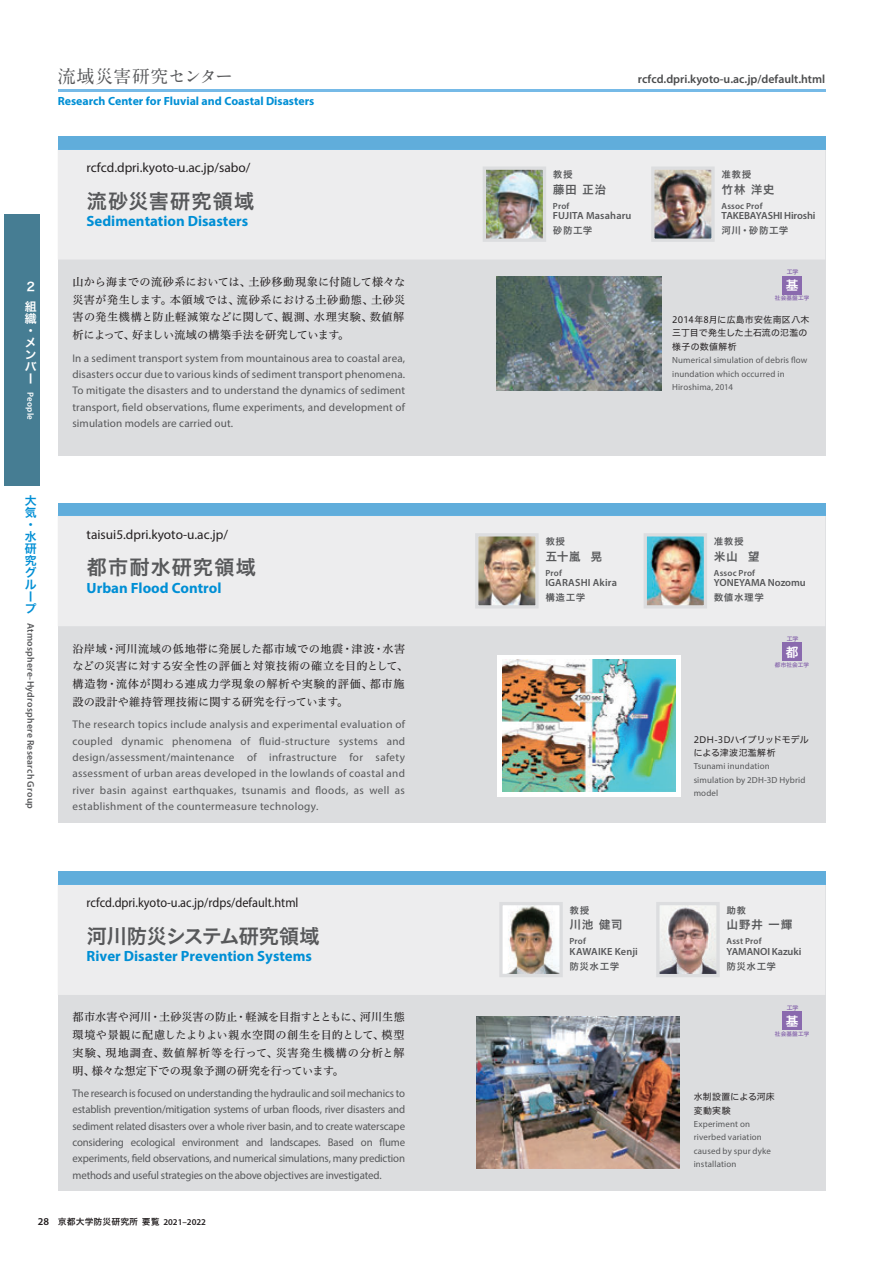
<style>
.page{position:relative;width:893px;height:1263px;background:#fff}
.page>*{position:absolute;margin:0;border:0;box-sizing:border-box;transform-origin:0 0}
.t1{font:20.85px "Koburina Go Std N W6 90 msp RKSJ H";letter-spacing:-.045em;color:#57585a}
.t2{font:20.85px "Koburina Go Std N W6 90 msp RKSJ H";letter-spacing:.02em;color:#57585a}
.t3{font:20.85px "Koburina Go Std N W6 90 msp RKSJ H";letter-spacing:.025em;color:#57585a}
.t4{font:17.85px "A1 Mincho Std Bold 90 msp RKSJ V";letter-spacing:.015em;color:#57585a}
.t5{font:700 14.85px "Myriad Pro";color:#008fd5}
.t6{font:13.35px "Myriad Pro";color:#231f20}
.t7{font:13.35px "Myriad Pro";color:#231f20;scale:.92 1}
.t8{font:12.75px "Hiragino Sans Pr 6 N W6 90 msp RKSJ V";color:#fff}
.t9{font:700 11.85px "Myriad Pro";color:#008fd5}
.t10{font:600 11.85px "Myriad Pro";color:#4b4c4d}
.t11{font:11.85px "Koburina Go Std N W6 90 msp RKSJ H";letter-spacing:.03em;color:#57585a}
.t12{font:11.85px/12px "Hiragino Sans Pr 6 N W6 90 msp RKSJ V";color:#008fd5}
.t13{font:11.85px/11.9px "Hiragino Sans Pr 6 N W6 90 msp RKSJ V";color:#fff}
.t14{font:11.1px/16.4px "Myriad Pro";letter-spacing:.01em;color:#57585a;text-align:justify}
.t15{font:11.1px/17.9px "Hiragino UD Serif Std W4 90 msp RKSJ H";letter-spacing:.025em;color:#231f20;text-align:justify}
.t16{font:600 10.35px "Myriad Pro";color:#57585a}
.t17{font:600 10.35px "Myriad Pro";letter-spacing:-.02em;color:#57585a}
.t18{font:9.6px "Koburina Go Std N W6 90 msp RKSJ H";letter-spacing:.04em;color:#57585a}
.t19{font:600 9.6px "Myriad Pro";letter-spacing:.025em;color:#57585a}
.t20{font:8.85px/13.4px "Myriad Pro";letter-spacing:.015em;color:#57585a}
.t21{font:8.85px/13.4px "Hiragino UD Sans F Std W4 90 msp RKSJ H";letter-spacing:.025em;color:#231f20}
.t22{font:600 8.85px "Myriad Pro";letter-spacing:.02em;color:#57585a}
.t23{font:8.85px/13.4px "Hiragino UD Sans F Std W4 90 msp RKSJ H";color:#231f20}
.t24{font:8.85px "Koburina Go Std N W6 90 msp RKSJ H";color:#231f20}
.t25{font:600 8.85px "Myriad Pro";letter-spacing:.03em;color:#fff}
.t26{font:6px "Hiragino Sans Pr 6 N W6 90 msp RKSJ V";color:#8a6aae}
.t27{font:5.7px "Hiragino Sans Pr 6 N W6 90 msp RKSJ V";letter-spacing:.025em;color:#8a6aae}
.s1{font-family:"Myriad Pro";font-weight:600;font-size:10.5px}
.s2{font-family:"Myriad Pro";font-weight:600}
</style>
<div class="page">
<div style="left:58px;top:503px;width:767px;height:320px;background:#dcdddf"></div>
<div style="left:58px;top:872px;width:767px;height:319px;background:#dcdddf"></div>
<div style="left:58px;top:136px;width:767px;height:320px;background:#dcdddf"></div>
<div style="left:58px;top:150px;width:767px;height:109px;background:#ededee"></div>
<div style="left:58px;top:136px;width:767px;height:13px;background:#60addb"></div>
<hr style="left:58px;top:149px;width:767px;height:1px;background:#62b0df">
<div style="left:58px;top:517px;width:767px;height:109px;background:#ededee"></div>
<div style="left:58px;top:503px;width:767px;height:13px;background:#60addb"></div>
<hr style="left:58px;top:516px;width:767px;height:1px;background:#62b0df">
<div style="left:58px;top:885px;width:767px;height:110px;background:#ededee"></div>
<div style="left:58px;top:872px;width:767px;height:12px;background:#60addb"></div>
<hr style="left:58px;top:884px;width:767px;height:1px;background:#62b0df">
<hr style="left:58px;top:90px;width:767px;height:2px;background:#76bae7">
<img style="left:655px;top:171px;width:56px;height:67px">
<div style="left:651px;top:167px;width:64px;height:75px;border:3px solid #dcdddf"></div>
<img style="left:487px;top:171px;width:55px;height:67px">
<div style="left:483px;top:167px;width:63px;height:75px;border:3px solid #dcdddf"></div>
<img style="left:660px;top:906px;width:56px;height:67px">
<div style="left:656px;top:902px;width:64px;height:75px;border:3px solid #dcdddf"></div>
<img style="left:497px;top:276px;width:164px;height:115px">
<img style="left:648px;top:537px;width:55px;height:68px">
<div style="left:644px;top:533px;width:63px;height:76px;border:3px solid #dcdddf"></div>
<img style="left:479px;top:537px;width:56px;height:68px">
<div style="left:475px;top:533px;width:64px;height:76px;border:3px solid #dcdddf"></div>
<div style="left:497px;top:655px;width:184px;height:141px;background:#fff"></div>
<img style="left:502px;top:660px;width:174px;height:131px">
<img style="left:477px;top:1017px;width:202px;height:151px">
<img style="left:503px;top:906px;width:56px;height:67px">
<div style="left:499px;top:902px;width:64px;height:75px;border:3px solid #dcdddf"></div>
<div style="left:782px;top:276px;width:20px;height:18px;background:#8a6aae"></div>
<div style="left:782px;top:1011px;width:20px;height:19px;background:#8a6aae"></div>
<div style="left:782px;top:643px;width:20px;height:18px;background:#8a6aae"></div>
<div style="left:4px;top:214px;width:35px;height:272px;background:#467d93"></div>
<h2 class="t4" style="left:58px;top:70px;width:177px">流域災害研究センター</h2>
<p class="t10" style="left:638px;top:75px;width:189px">rcfcd.dpri.kyoto-u.ac.jp/default.html</p>
<p class="t9" style="left:58px;top:97px;width:258px">Research Center for Fluvial and Coastal Disasters</p>
<p class="t13" style="left:25px;top:279px;width:13px;line-height:19.8px">２組</p>
<p class="t13" style="left:25px;top:314px;width:13px">織・メンバー</p>
<p class="t25" style="left:34px;top:392px;width:29px;rotate:90deg">People</p>
<p class="t12" style="left:25px;top:496px;width:13px">大気・水研究グループ</p>
<p class="t19" style="left:34px;top:623px;width:188px;rotate:90deg">Atmosphere-Hydrosphere Research Group</p>
<p class="t6" style="left:87px;top:162px;width:165px">rcfcd.dpri.kyoto-u.ac.jp/sabo/</p>
<h1 class="t2" style="left:87px;top:193px;width:170px">流砂災害研究領域</h1>
<h3 class="t5" style="left:87px;top:215px;width:163px">Sedimentation Disasters</h3>
<p class="t18" style="left:553px;top:171px;width:21px">教授</p>
<p class="t11" style="left:553px;top:185px;width:55px">藤田 正治</p>
<p class="t22" style="left:553px;top:203px;width:18px">Prof</p>
<p class="t16" style="left:553px;top:212px;width:80px">FUJITA Masaharu</p>
<p class="t18" style="left:553px;top:227px;width:41px">砂防工学</p>
<p class="t18" style="left:721px;top:171px;width:31px">准教授</p>
<p class="t11" style="left:721px;top:185px;width:67px">竹林 洋史　</p>
<p class="t22" style="left:721px;top:203px;width:43px">Assoc Prof</p>
<p class="t17" style="left:721px;top:212px;width:96px">TAKEBAYASHI Hiroshi</p>
<p class="t18" style="left:721px;top:227px;width:69px">河川・砂防工学</p>
<p class="t26" style="left:787px;top:270px;width:13px">工学</p>
<p class="t27" style="left:775px;top:296px;width:36px">社会基盤工学</p>
<p class="t15" style="left:72px;top:274px;width:334px">山から海までの流砂系においては、土砂移動現象に付随して様々な災害が発生します。本領域では、流砂系における土砂動態、土砂災害の発生機構と防止軽減策などに関して、観測、水理実験、数値解析によって、好ましい流域の構築手法を研究しています。</p>
<p class="t8" style="left:786px;top:281px;width:14px">基</p>
<p class="t21" style="left:672px;top:314px;width:139px">2014年8月に広島市安佐南区八木三丁目で発生した土石流の氾濫の様子の数値解析</p>
<p class="t20" style="left:672px;top:354px;width:137px">Numerical simulation of debris flow inundation which occurred in<br>Hiroshima, 2014</p>
<p class="t14" style="left:72px;top:350px;width:334px">In a sediment transport system from mountainous area to coastal area, disasters occur due to various kinds of sediment transport phenomena.<br>To mitigate the disasters and to understand the dynamics of sediment transport, field observations, flume experiments, and development of simulation models are carried out.</p>
<p class="t6" style="left:87px;top:529px;width:143px">taisui5.dpri.kyoto-u.ac.jp/</p>
<h1 class="t3" style="left:87px;top:560px;width:171px">都市耐水研究領域</h1>
<h3 class="t5" style="left:87px;top:582px;width:136px">Urban Flood Control</h3>
<p class="t15" style="left:72px;top:641px;width:337px;text-align:left">沿岸域・河川流域の低地帯に発展した都市域での地震・津波・水害などの災害に対する安全性の評価と対策技術の確立を目的として、構造物・流体が関わる連成力学現象の解析や実験的評価、都市施設の設計や維持管理技術に関する研究を行っています。</p>
<p class="t14" style="left:72px;top:717px;width:334px">The research topics include analysis and experimental evaluation of coupled dynamic phenomena of fluid-structure systems and design/assessment/maintenance of infrastructure for safety assessment of urban areas developed in the lowlands of coastal and river basin against earthquakes, tsunamis and floods, as well as establishment of the countermeasure technology.</p>
<p class="t7" style="left:87px;top:898px;width:232px">rcfcd.dpri.kyoto-u.ac.jp/rdps/default.html</p>
<h1 class="t1" style="left:87px;top:928px;width:235px">河川防災システム研究領域</h1>
<h3 class="t5" style="left:87px;top:951px;width:227px">River Disaster Prevention Systems</h3>
<p class="t15" style="left:72px;top:1010px;width:334px">都市水害や河川・土砂災害の防止・軽減を目指すとともに、河川生態環境や景観に配慮したよりよい親水空間の創生を目的として、模型実験、現地調査、数値解析等を行って、災害発生機構の分析と解明、様々な想定下での現象予測の研究を行っています。</p>
<p class="t14" style="left:72px;top:1086px;width:334px">The research is focused on understanding the hydraulic and soil mechanics to establish prevention/mitigation systems of urban floods, river disasters and sediment related disasters over a whole river basin, and to create waterscape considering ecological environment and landscapes. Based on flume experiments, field observations, and numerical simulations, many prediction methods and useful strategies on the above objectives are investigated.</p>
<p class="t18" style="left:545px;top:538px;width:21px">教授</p>
<p class="t11" style="left:545px;top:552px;width:58px">五十嵐 晃</p>
<p class="t22" style="left:545px;top:569px;width:18px">Prof</p>
<p class="t16" style="left:545px;top:579px;width:73px">IGARASHI Akira</p>
<p class="t18" style="left:545px;top:594px;width:42px">構造工学</p>
<p class="t18" style="left:569px;top:906px;width:21px">教授</p>
<p class="t11" style="left:569px;top:921px;width:67px">川池 健司　</p>
<p class="t22" style="left:569px;top:938px;width:18px">Prof</p>
<p class="t16" style="left:569px;top:947px;width:70px">KAWAIKE Kenji</p>
<p class="t18" style="left:569px;top:963px;width:51px">防災水工学</p>
<p class="t18" style="left:714px;top:538px;width:31px">准教授</p>
<p class="t11" style="left:714px;top:552px;width:60px">米山 望　</p>
<p class="t22" style="left:714px;top:569px;width:43px">Assoc Prof</p>
<p class="t16" style="left:714px;top:579px;width:93px">YONEYAMA Nozomu</p>
<p class="t18" style="left:714px;top:594px;width:52px">数値水理学</p>
<p class="t26" style="left:787px;top:637px;width:13px">工学</p>
<p class="t27" style="left:775px;top:663px;width:36px">都市社会工学</p>
<p class="t8" style="left:786px;top:647px;width:14px">都</p>
<p class="t23" style="left:694px;top:734px;width:116px">2DH-3Dハイブリッドモデルによる津波氾濫解析</p>
<p class="t20" style="left:694px;top:760px;width:113px">Tsunami inundation simulation by 2DH-3D Hybrid model</p>
<p class="t18" style="left:726px;top:906px;width:21px">助教</p>
<p class="t11" style="left:726px;top:921px;width:68px">山野井 一輝</p>
<p class="t22" style="left:726px;top:938px;width:37px">Asst Prof</p>
<p class="t16" style="left:726px;top:947px;width:76px">YAMANOI Kazuki</p>
<p class="t18" style="left:726px;top:963px;width:51px">防災水工学</p>
<p class="t26" style="left:787px;top:1005px;width:13px">工学</p>
<p class="t27" style="left:775px;top:1031px;width:36px">社会基盤工学</p>
<p class="t8" style="left:786px;top:1016px;width:14px">基</p>
<p class="t21" style="left:694px;top:1091px;width:83px">水制設置による河床変動実験</p>
<p class="t20" style="left:694px;top:1118px;width:79px">Experiment on riverbed variation caused by spur dyke installation</p>
<p class="t24" style="left:38px;top:1218px;width:170px"><span class="s1">28</span> 京都大学防災研究所 要覧 <span class="s2">2021–2022</span></p>
</div>
